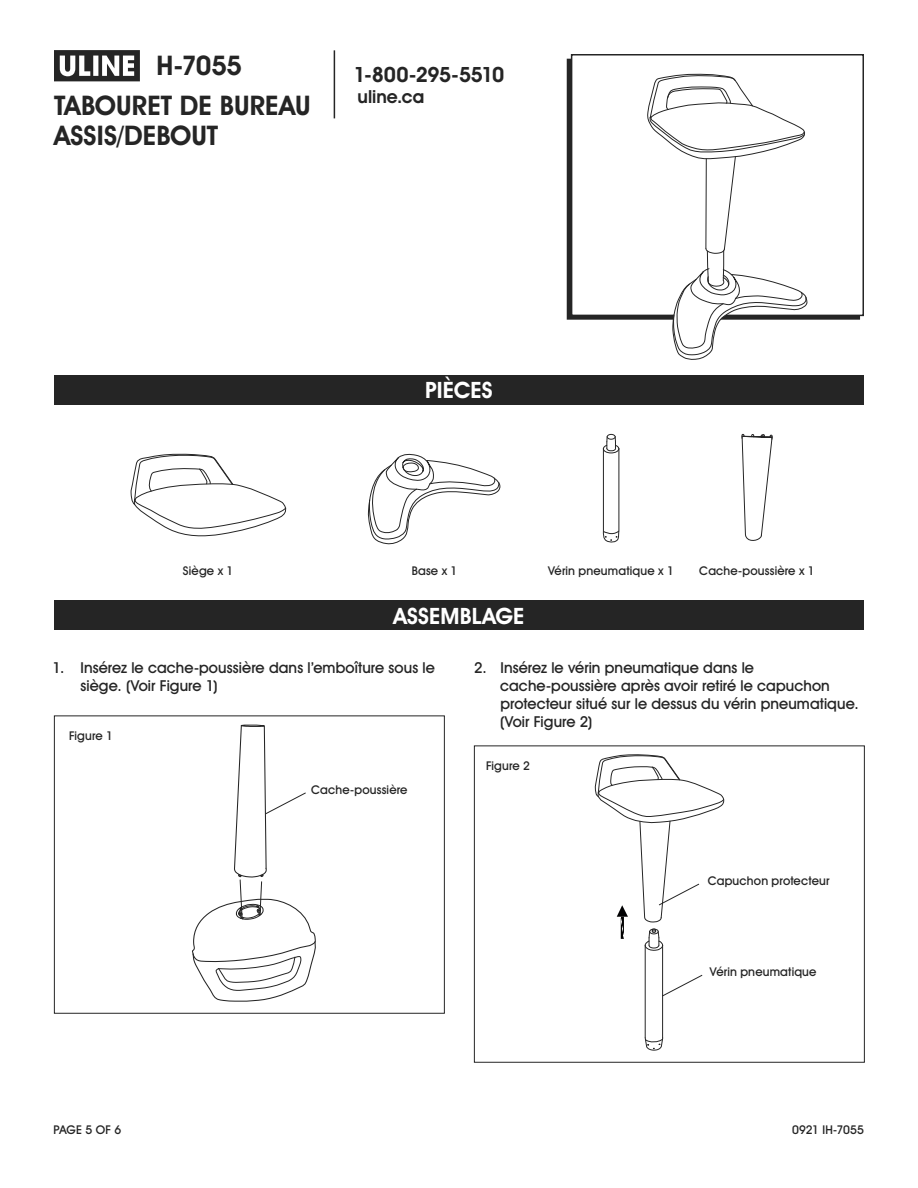
<style>
.page{position:relative;width:918px;height:1188px;background:#fff}
.page>*{position:absolute;margin:0;border:0;box-sizing:border-box;transform-origin:0 0}
.t1{font:700 27px/30px "Uline Two Knine";letter-spacing:.005em;color:#252525}
.Heading_Bar{font:700 22.5px "Uline Two Knine";letter-spacing:.005em;color:#fff}
.t2{font:700 21px "Uline Two Knine";letter-spacing:-.02em;color:#252525}
.t3{font:700 18px "Uline Two Knine";color:#252525}
.t4{font:15px/18px "Uline Two Knine";letter-spacing:.005em;color:#252525}
.PARTS{font:12px "Uline Two Knine";letter-spacing:.015em;color:#252525}
</style>
<div class="page">
<hr style="left:334px;top:50px;width:1px;height:68px;background:#252525">
<svg style="left:54px;top:50px;width:86px;height:31px"></svg>
<svg style="left:131px;top:453px;width:156px;height:84px"></svg>
<svg style="left:741px;top:433px;width:32px;height:108px"></svg>
<div style="left:607px;top:434px;width:8px;height:6px;border:1px solid #252525;border-radius:50%"></div>
<svg style="left:603px;top:436px;width:17px;height:107px"></svg>
<svg style="left:367px;top:453px;width:134px;height:92px"></svg>
<div style="left:571px;top:54px;width:293px;height:262px;border:2px solid #252525"></div>
<svg style="left:647px;top:74px;width:161px;height:286px"></svg>
<div style="left:54px;top:375px;width:810px;height:30px;background:#252525"></div>
<div style="left:54px;top:600px;width:810px;height:30px;background:#252525"></div>
<hr style="left:662px;top:945px;width:1px;height:93px;background:#252525">
<hr style="left:645px;top:945px;width:1px;height:93px;background:#252525">
<svg style="left:644px;top:1037px;width:20px;height:14px"></svg>
<div style="left:474px;top:746px;width:391px;height:317px;border:1px solid #252525"></div>
<div style="left:54px;top:716px;width:391px;height:298px;border:1px solid #252525"></div>
<svg style="left:192px;top:724px;width:124px;height:278px"></svg>
<svg style="left:662px;top:974px;width:41px;height:23px"></svg>
<svg style="left:594px;top:754px;width:131px;height:202px"></svg>
<h1 class="t1" style="left:157px;top:50px;width:87px">H-7055</h1>
<h1 class="t1" style="left:54px;top:90px;width:258px">TABOURET DE BUREAU<br>ASSIS/DEBOUT</h1>
<h3 class="t2" style="left:353px;top:62px;width:152px">1-800-295-5510</h3>
<p class="t3" style="left:357px;top:86px;width:68px">uline.ca</p>
<h1 class="Heading_Bar" style="left:425px;top:377px;width:69px">PIÈCES</h1>
<p class="PARTS" style="left:183px;top:563px;width:52px">Siège x 1</p>
<p class="PARTS" style="left:412px;top:563px;width:47px">Base x 1</p>
<p class="PARTS" style="left:548px;top:563px;width:127px">Vérin pneumatique x 1</p>
<p class="PARTS" style="left:699px;top:563px;width:117px">Cache-poussière x 1</p>
<h1 class="Heading_Bar" style="left:394px;top:602px;width:132px">ASSEMBLAGE</h1>
<p class="t4" style="left:80px;top:659px;width:356px;text-indent:-28px">1. Insérez le cache-poussière dans l’emboîture sous le siège. (Voir Figure 1)</p>
<p class="t4" style="left:500px;top:659px;width:360px;text-indent:-26px">2. Insérez le vérin pneumatique dans le cache-poussière après avoir retiré le capuchon protecteur situé sur le dessus du vérin pneumatique. (Voir Figure 2)</p>
<p class="PARTS" style="left:69px;top:729px;width:46px">Figure 1</p>
<p class="PARTS" style="left:311px;top:782px;width:98px">Cache-poussière</p>
<p class="PARTS" style="left:486px;top:759px;width:46px">Figure 2</p>
<p class="PARTS" style="left:708px;top:873px;width:123px">Capuchon protecteur</p>
<p class="PARTS" style="left:710px;top:964px;width:108px">Vérin pneumatique</p>
<p class="PARTS" style="left:54px;top:1122px;width:69px">PAGE 5 OF 6</p>
<p class="PARTS" style="left:792px;top:1122px;width:73px">0921 IH-7055</p>
</div>
